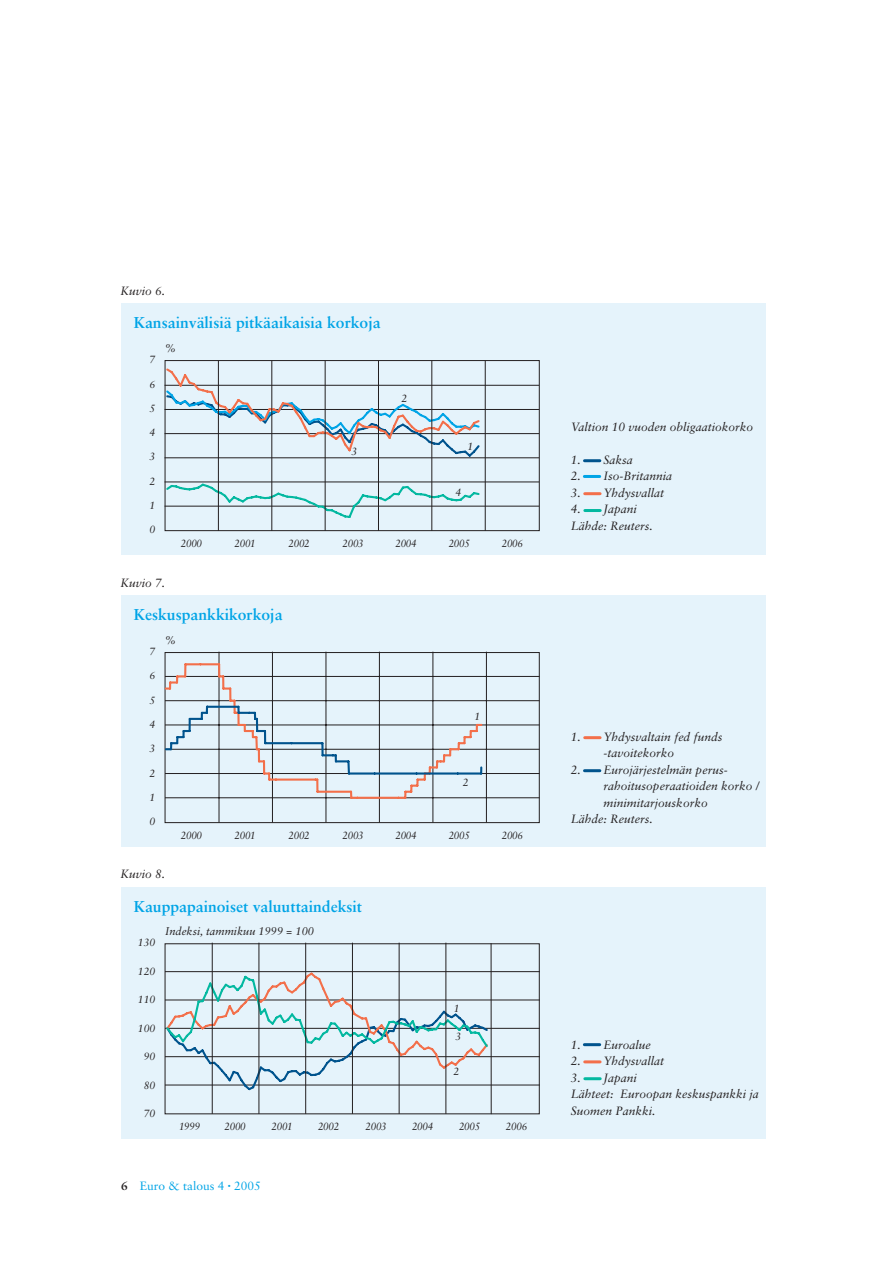
<style>
.page{position:relative;width:893px;height:1263px;background:#fff}
.page>*{position:absolute;margin:0;border:0;box-sizing:border-box;transform-origin:0 0}
.t1{font:700 15.75px "Sabon";color:#00a4e6}
.t2{font:italic 12px/16.5px "Sabon";color:#231f20}
.t3{font:12px "Sabon";color:#00a4e6}
.t4{font:italic 11.25px "Sabon";color:#231f20}
.t5{font:italic 10.5px "Sabon";letter-spacing:-.025em;color:#231f20;scale:.94 1}
.t6{font:italic 10.5px "Sabon";letter-spacing:-.025em;color:#231f20}
.s1{font-weight:700;color:#231f20}
.s2{font-size:6px}
</style>
<div class="page">
<div style="left:121px;top:304px;width:644px;height:251px;background:#e5f3fb"></div>
<div style="left:165px;top:360px;width:375px;height:171px;border:1px solid #231f20"></div>
<hr style="left:584px;top:475px;width:16px;height:3px;background:#00a4e6">
<hr style="left:585px;top:492px;width:15px;height:3px;background:#f36f4a">
<hr style="left:585px;top:509px;width:15px;height:3px;background:#03b8a0">
<hr style="left:584px;top:459px;width:16px;height:3px;background:#00538d">
<hr style="left:165px;top:506px;width:373px;height:1px;background:#231f20">
<hr style="left:165px;top:482px;width:373px;height:1px;background:#231f20">
<hr style="left:165px;top:458px;width:373px;height:1px;background:#231f20">
<hr style="left:165px;top:433px;width:373px;height:1px;background:#231f20">
<hr style="left:165px;top:409px;width:373px;height:1px;background:#231f20">
<hr style="left:165px;top:385px;width:373px;height:1px;background:#231f20">
<svg style="left:164px;top:367px;width:317px;height:92px"></svg>
<svg style="left:164px;top:482px;width:317px;height:38px"></svg>
<hr style="left:218px;top:361px;width:1px;height:169px;background:#231f20">
<hr style="left:272px;top:361px;width:1px;height:169px;background:#231f20">
<hr style="left:325px;top:361px;width:1px;height:169px;background:#231f20">
<hr style="left:378px;top:361px;width:1px;height:169px;background:#231f20">
<hr style="left:431px;top:361px;width:1px;height:169px;background:#231f20">
<hr style="left:485px;top:361px;width:1px;height:169px;background:#231f20">
<div style="left:121px;top:596px;width:644px;height:251px;background:#e5f3fb"></div>
<div style="left:165px;top:652px;width:375px;height:171px;border:1px solid #231f20"></div>
<hr style="left:585px;top:736px;width:15px;height:3px;background:#f36f4a">
<hr style="left:584px;top:769px;width:16px;height:3px;background:#00538d">
<hr style="left:165px;top:798px;width:374px;height:1px;background:#231f20">
<hr style="left:165px;top:773px;width:374px;height:1px;background:#231f20">
<hr style="left:165px;top:749px;width:374px;height:1px;background:#231f20">
<hr style="left:165px;top:725px;width:374px;height:1px;background:#231f20">
<hr style="left:165px;top:700px;width:374px;height:1px;background:#231f20">
<hr style="left:165px;top:676px;width:374px;height:1px;background:#231f20">
<hr style="left:219px;top:652px;width:1px;height:170px;background:#231f20">
<hr style="left:272px;top:652px;width:1px;height:170px;background:#231f20">
<hr style="left:326px;top:652px;width:1px;height:170px;background:#231f20">
<hr style="left:379px;top:652px;width:1px;height:170px;background:#231f20">
<hr style="left:433px;top:652px;width:1px;height:170px;background:#231f20">
<hr style="left:486px;top:652px;width:1px;height:170px;background:#231f20">
<hr style="left:276px;top:779px;width:40px;height:2px;background:#f36f4a">
<hr style="left:357px;top:797px;width:41px;height:2px;background:#f36f4a">
<svg style="left:166px;top:663px;width:111px;height:118px"></svg>
<hr style="left:265px;top:742px;width:27px;height:2px;background:#00538d">
<hr style="left:292px;top:742px;width:30px;height:2px;background:#00538d">
<svg style="left:316px;top:743px;width:61px;height:56px"></svg>
<hr style="left:375px;top:772px;width:41px;height:3px;background:#00538d">
<svg style="left:398px;top:724px;width:84px;height:75px"></svg>
<div style="left:121px;top:887px;width:644px;height:251px;background:#e5f3fb"></div>
<div style="left:165px;top:943px;width:375px;height:171px;border:1px solid #231f20"></div>
<hr style="left:584px;top:1043px;width:16px;height:3px;background:#00538d">
<hr style="left:585px;top:1060px;width:15px;height:3px;background:#f36f4a">
<hr style="left:585px;top:1077px;width:15px;height:3px;background:#03b8a0">
<hr style="left:165px;top:1085px;width:374px;height:1px;background:#231f20">
<hr style="left:165px;top:1056px;width:374px;height:1px;background:#231f20">
<hr style="left:165px;top:1028px;width:374px;height:1px;background:#231f20">
<hr style="left:165px;top:1000px;width:374px;height:1px;background:#231f20">
<hr style="left:165px;top:971px;width:374px;height:1px;background:#231f20">
<svg style="left:164px;top:971px;width:326px;height:121px"></svg>
<hr style="left:212px;top:943px;width:1px;height:170px;background:#231f20">
<hr style="left:259px;top:943px;width:1px;height:170px;background:#231f20">
<hr style="left:305px;top:943px;width:1px;height:170px;background:#231f20">
<hr style="left:352px;top:943px;width:1px;height:170px;background:#231f20">
<hr style="left:399px;top:943px;width:1px;height:170px;background:#231f20">
<hr style="left:446px;top:943px;width:1px;height:170px;background:#231f20">
<hr style="left:491px;top:943px;width:1px;height:171px;background:#231f20">
<p class="t2" style="left:120px;top:284px;width:46px">Kuvio 6.</p>
<h1 class="t1" style="left:134px;top:316px;width:248px">Kansainvälisiä pitkäaikaisia korkoja</h1>
<p class="t4" style="left:165px;top:343px;width:13px">%</p>
<p class="t6" style="left:150px;top:355px;width:7px">7</p>
<p class="t6" style="left:150px;top:379px;width:7px">6</p>
<p class="t6" style="left:150px;top:404px;width:7px">5</p>
<p class="t6" style="left:150px;top:428px;width:7px">4</p>
<p class="t6" style="left:150px;top:452px;width:7px">3</p>
<p class="t6" style="left:150px;top:477px;width:7px">2</p>
<p class="t6" style="left:150px;top:501px;width:7px">1</p>
<p class="t6" style="left:150px;top:525px;width:7px">0</p>
<p class="t5" style="left:181px;top:539px;width:24px">2000</p>
<p class="t5" style="left:234px;top:539px;width:24px">2001</p>
<p class="t5" style="left:288px;top:539px;width:24px">2002</p>
<p class="t5" style="left:342px;top:539px;width:24px">2003</p>
<p class="t5" style="left:395px;top:539px;width:24px">2004</p>
<p class="t5" style="left:449px;top:539px;width:24px">2005</p>
<p class="t5" style="left:502px;top:539px;width:24px">2006</p>
<p class="t6" style="left:401px;top:393px;width:7px">2</p>
<p class="t6" style="left:467px;top:442px;width:7px">1</p>
<p class="t6" style="left:351px;top:447px;width:7px">3</p>
<p class="t6" style="left:455px;top:488px;width:7px">4</p>
<p class="t2" style="left:120px;top:576px;width:46px">Kuvio 7.</p>
<h1 class="t1" style="left:134px;top:608px;width:150px">Keskuspankkikorkoja</h1>
<p class="t4" style="left:165px;top:635px;width:13px">%</p>
<p class="t6" style="left:150px;top:647px;width:7px">7</p>
<p class="t6" style="left:150px;top:671px;width:7px">6</p>
<p class="t6" style="left:150px;top:696px;width:7px">5</p>
<p class="t6" style="left:150px;top:720px;width:7px">4</p>
<p class="t6" style="left:150px;top:744px;width:7px">3</p>
<p class="t6" style="left:150px;top:769px;width:7px">2</p>
<p class="t6" style="left:150px;top:793px;width:7px">1</p>
<p class="t6" style="left:150px;top:817px;width:7px">0</p>
<p class="t5" style="left:181px;top:831px;width:24px">2000</p>
<p class="t5" style="left:234px;top:831px;width:24px">2001</p>
<p class="t5" style="left:288px;top:831px;width:24px">2002</p>
<p class="t5" style="left:342px;top:831px;width:24px">2003</p>
<p class="t5" style="left:395px;top:831px;width:24px">2004</p>
<p class="t5" style="left:449px;top:831px;width:24px">2005</p>
<p class="t5" style="left:502px;top:831px;width:24px">2006</p>
<p class="t6" style="left:474px;top:712px;width:7px">1</p>
<p class="t6" style="left:463px;top:778px;width:7px">2</p>
<p class="t2" style="left:120px;top:867px;width:46px">Kuvio 8.</p>
<h1 class="t1" style="left:134px;top:899px;width:230px">Kauppapainoiset valuuttaindeksit</h1>
<p class="t4" style="left:165px;top:926px;width:150px">Indeksi, tammikuu 1999 = 100</p>
<p class="t6" style="left:138px;top:938px;width:19px">130</p>
<p class="t6" style="left:138px;top:967px;width:19px">120</p>
<p class="t6" style="left:138px;top:995px;width:19px">110</p>
<p class="t6" style="left:138px;top:1024px;width:19px">100</p>
<p class="t6" style="left:144px;top:1052px;width:13px">90</p>
<p class="t6" style="left:144px;top:1081px;width:13px">80</p>
<p class="t6" style="left:144px;top:1109px;width:13px">70</p>
<p class="t5" style="left:179px;top:1122px;width:24px">1999</p>
<p class="t5" style="left:224px;top:1122px;width:24px">2000</p>
<p class="t5" style="left:271px;top:1122px;width:24px">2001</p>
<p class="t5" style="left:318px;top:1122px;width:24px">2002</p>
<p class="t5" style="left:365px;top:1122px;width:24px">2003</p>
<p class="t5" style="left:412px;top:1122px;width:24px">2004</p>
<p class="t5" style="left:459px;top:1122px;width:24px">2005</p>
<p class="t5" style="left:506px;top:1122px;width:24px">2006</p>
<p class="t6" style="left:454px;top:1004px;width:7px">1</p>
<p class="t6" style="left:455px;top:1032px;width:7px">3</p>
<p class="t6" style="left:454px;top:1067px;width:7px">2</p>
<p class="t3" style="left:121px;top:1180px;width:141px"><span class="s1">6</span> Euro &amp; talous 4 <span class="s2">•</span> 2005</p>
<p class="t2" style="left:571px;top:419px;width:184px">Valtion 10 vuoden obligaatiokorko</p>
<p class="t2" style="left:571px;top:452px;width:64px">1. Saksa</p>
<p class="t2" style="left:571px;top:469px;width:103px">2. Iso-Britannia</p>
<p class="t2" style="left:571px;top:485px;width:95px">3. Yhdysvallat</p>
<p class="t2" style="left:571px;top:502px;width:84px">4. Japani<br>Lähde: Reuters.</p>
<p class="t2" style="left:604px;top:729px;width:120px;text-indent:-33px">1. Yhdysvaltain fed funds -tavoitekorko</p>
<p class="t2" style="left:571px;top:762px;width:158px">2. Eurojärjestelmän perus-</p>
<p class="t2" style="left:604px;top:779px;width:157px">rahoitusoperaatioiden korko /</p>
<p class="t2" style="left:604px;top:795px;width:106px">minimitarjouskorko</p>
<p class="t2" style="left:571px;top:812px;width:84px">Lähde: Reuters.</p>
<p class="t2" style="left:571px;top:1037px;width:82px">1. Euroalue</p>
<p class="t2" style="left:571px;top:1054px;width:95px">2. Yhdysvallat</p>
<p class="t2" style="left:571px;top:1070px;width:190px">3. Japani<br>Lähteet: Euroopan keskuspankki ja<br>Suomen Pankki.</p>
</div>
